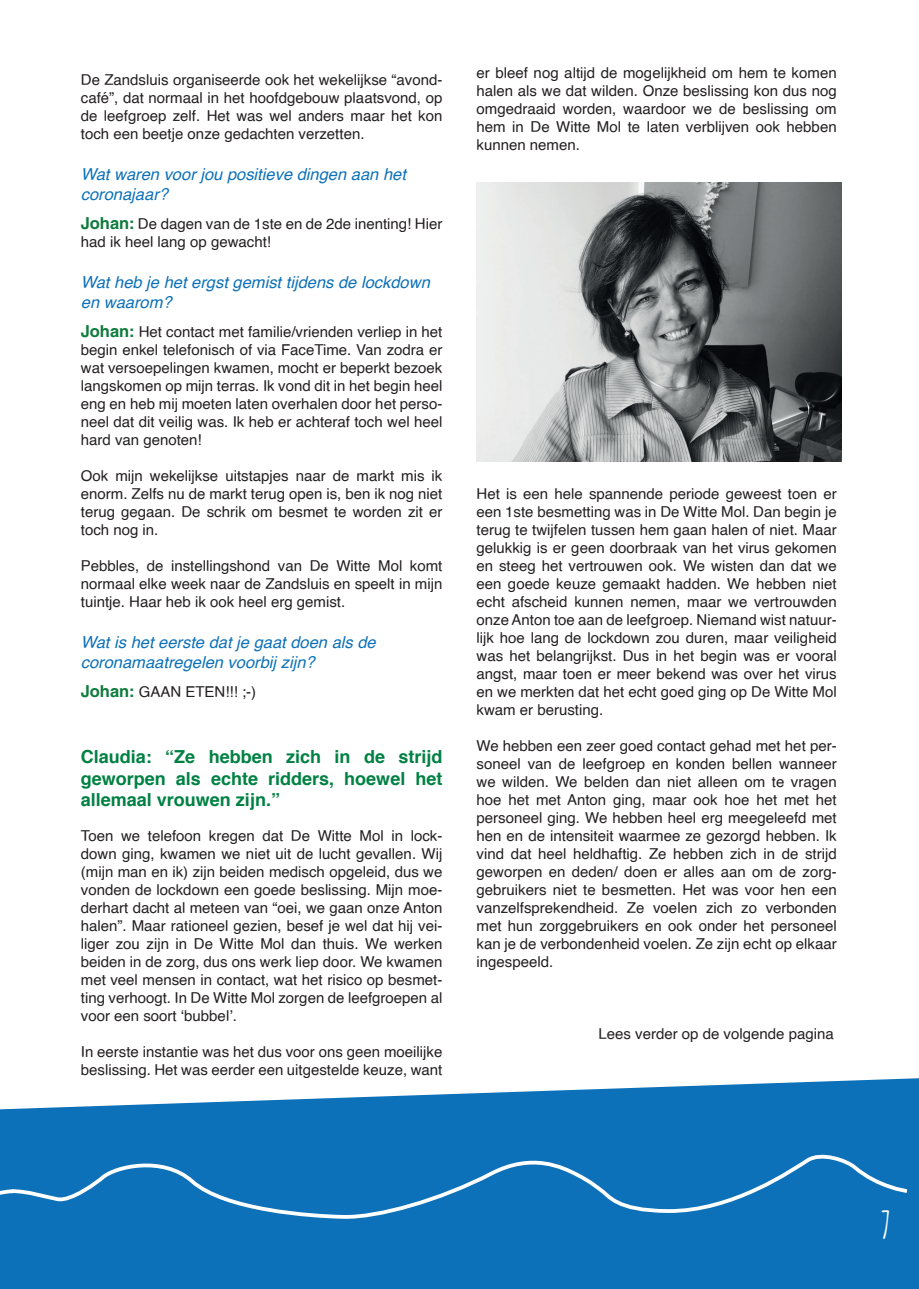
<style>
.page{position:relative;width:919px;height:1289px;background:#fff}
.page>*{position:absolute;margin:0;border:0;box-sizing:border-box;transform-origin:0 0}
.t1{font:700 37.5px "Amatic SC";color:#fff}
.t2{font:700 18px/21.6px "Helvetica";color:#008143;text-align:justify}
.t3{font:italic 16.5px/19.8px "Helvetica";color:#0d71b9}
.t4{font:15px/18px "Helvetica";color:#231f20;text-align:justify}
.s1{font-family:"Helvetica LT Std";font-weight:700;font-size:16.5px;color:#107b3d}
</style>
<div class="page">
<div style="left:0;top:1140px;width:13px;height:148px;background:#0d71b9"></div>
<div style="left:13px;top:1140px;width:905px;height:148px;background:#0d71b9"></div>
<svg style="left:0;top:1189px;width:13px;height:6px"></svg>
<svg style="left:13px;top:1154px;width:893px;height:65px"></svg>
<svg style="left:0;top:1078px;width:918px;height:62px;fill:#0d71b9"></svg>
<img style="left:476px;top:183px;width:365px;height:278px">
<p class="t4" style="left:81px;top:71px;width:363px">De Zandsluis organiseerde ook het wekelijkse “avond&shy;café”, dat normaal in het hoofdgebouw plaatsvond, op de leefgroep zelf. Het was wel anders maar het kon toch een beetje onze gedachten verzetten.</p>
<p class="t3" style="left:81px;top:164px;width:326px">Wat waren voor jou positieve dingen aan het coronajaar?</p>
<p class="t4" style="left:81px;top:215px;width:363px"><span class="s1">Johan:</span> De dagen van de 1ste en de 2de inenting! Hier had ik heel lang op gewacht!</p>
<p class="t3" style="left:81px;top:272px;width:350px">Wat heb je het ergst gemist tijdens de lockdown en waarom?</p>
<p class="t4" style="left:81px;top:323px;width:363px"><span class="s1">Johan:</span> Het contact met familie/vrienden verliep in het begin enkel telefonisch of via FaceTime. Van zodra er wat versoepelingen kwamen, mocht er beperkt bezoek langskomen op mijn terras. Ik vond dit in het begin heel eng en heb mij moeten laten overhalen door het perso&shy;neel dat dit veilig was. Ik heb er achteraf toch wel heel hard van genoten!</p>
<p class="t4" style="left:81px;top:467px;width:363px">Ook mijn wekelijkse uitstapjes naar de markt mis ik enorm. Zelfs nu de markt terug open is, ben ik nog niet terug gegaan. De schrik om besmet te worden zit er toch nog in.</p>
<p class="t4" style="left:81px;top:557px;width:363px">Pebbles, de instellingshond van De Witte Mol komt normaal elke week naar de Zandsluis en speelt in mijn tuintje. Haar heb ik ook heel erg gemist.</p>
<p class="t3" style="left:81px;top:632px;width:296px">Wat is het eerste dat je gaat doen als de coronamaatregelen voorbij zijn?</p>
<p class="t4" style="left:81px;top:683px;width:177px"><span class="s1">Johan:</span> GAAN ETEN!!! ;-)</p>
<p class="t2" style="left:81px;top:746px;width:363px">Claudia: “Ze hebben zich in de strijd geworpen als echte ridders, hoewel het allemaal vrouwen zijn.”</p>
<p class="t4" style="left:81px;top:827px;width:363px">Toen we telefoon kregen dat De Witte Mol in lock&shy;down ging, kwamen we niet uit de lucht gevallen. Wij (mijn man en ik) zijn beiden medisch opgeleid, dus we vonden de lockdown een goede beslissing. Mijn moe&shy;derhart dacht al meteen van “oei, we gaan onze Anton halen”. Maar rationeel gezien, besef je wel dat hij vei&shy;liger zou zijn in De Witte Mol dan thuis. We werken beiden in de zorg, dus ons werk liep door. We kwamen met veel mensen in contact, wat het risico op besmet&shy;ting verhoogt. In De Witte Mol zorgen de leefgroepen al voor een soort ‘bubbel’.</p>
<p class="t4" style="left:81px;top:1043px;width:363px">In eerste instantie was het dus voor ons geen moeilijke beslissing. Het was eerder een uitgestelde keuze, want</p>
<p class="t4" style="left:476px;top:64px;width:361px">er bleef nog altijd de mogelijkheid om hem te komen halen als we dat wilden. Onze beslissing kon dus nog omgedraaid worden, waardoor we de beslissing om hem in De Witte Mol te laten verblijven ook hebben kunnen nemen.</p>
<p class="t4" style="left:476px;top:485px;width:362px">Het is een hele spannende periode geweest toen er een 1ste besmetting was in De Witte Mol. Dan begin je terug te twijfelen tussen hem gaan halen of niet. Maar gelukkig is er geen doorbraak van het virus gekomen en steeg het vertrouwen ook. We wisten dan dat we een goede keuze gemaakt hadden. We hebben niet echt afscheid kunnen nemen, maar we vertrouwden onze Anton toe aan de leefgroep. Niemand wist natuur&shy;lijk hoe lang de lockdown zou duren, maar veiligheid was het belangrijkst. Dus in het begin was er vooral angst, maar toen er meer bekend was over het virus en we merkten dat het echt goed ging op De Witte Mol kwam er berusting.</p>
<p class="t4" style="left:476px;top:737px;width:362px">We hebben een zeer goed contact gehad met het per&shy;soneel van de leefgroep en konden bellen wanneer we wilden. We belden dan niet alleen om te vragen hoe het met Anton ging, maar ook hoe het met het personeel ging. We hebben heel erg meegeleefd met hen en de intensiteit waarmee ze gezorgd hebben. Ik vind dat heel heldhaftig. Ze hebben zich in de strijd geworpen en deden/ doen er alles aan om de zorg&shy;gebruikers niet te besmetten. Het was voor hen een vanzelfsprekendheid. Ze voelen zich zo verbonden met hun zorggebruikers en ook onder het personeel kan je de verbondenheid voelen. Ze zijn echt op elkaar ingespeeld.</p>
<p class="t4" style="left:598px;top:1025px;width:237px">Lees verder op de volgende pagina</p>
<h1 class="t1" style="left:880px;top:1195px;width:13px">7</h1>
</div>
